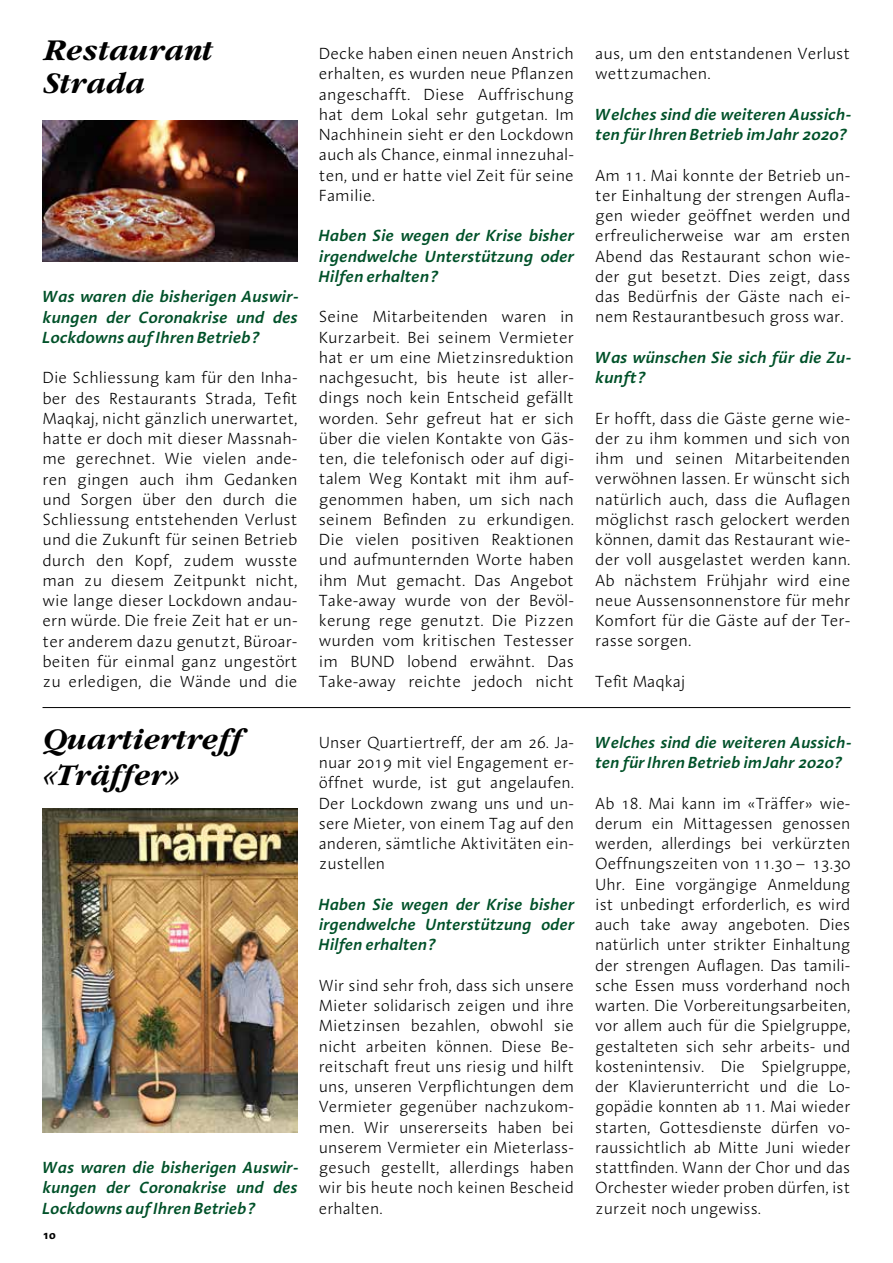
<style>
.page{position:relative;width:893px;height:1263px;background:#fff}
.page>*{position:absolute;margin:0;border:0;box-sizing:border-box;transform-origin:0 0}
.t1{font:italic 700 31.5px/33px "Garamond LT";color:#000}
.t2{font:300 16.5px/20.2px "Linotype Aroma";color:#000;text-align:justify}
.t3{font:italic 600 16.5px/20.2px "Linotype Aroma";color:#005129;text-align:justify}
.t4{font:700 12px "Linotype Aroma";color:#000}
</style>
<div class="page">
<hr style="left:43px;top:707px;width:807px;height:1px;background:#000">
<img style="left:43px;top:808px;width:255px;height:324px">
<img style="left:43px;top:121px;width:255px;height:141px">
<h1 class="t1" style="left:43px;top:34px;width:171px">Restaurant<br>Strada</h1>
<p class="t3" style="left:43px;top:286px;width:257px">Was waren die bisherigen Auswir&shy;kungen der Coronakrise und des Lockdowns auf Ihren Betrieb?</p>
<p class="t2" style="left:43px;top:367px;width:257px">Die Schliessung kam für den Inha&shy;ber des Restaurants Strada, Tefit Maqkaj, nicht gänzlich unerwartet, hatte er doch mit dieser Massnah&shy;me gerechnet. Wie vielen ande&shy;ren gingen auch ihm Gedanken und Sorgen über den durch die Schliessung entstehenden Verlust und die Zukunft für seinen Betrieb durch den Kopf, zudem wusste man zu diesem Zeitpunkt nicht, wie lange dieser Lockdown andau&shy;ern würde. Die freie Zeit hat er un&shy;ter anderem dazu genutzt, Büroar&shy;beiten für einmal ganz ungestört zu erledigen, die Wände und die</p>
<h1 class="t1" style="left:43px;top:721px;width:200px;line-height:36px">Quartiertreff «Träffer»</h1>
<p class="t3" style="left:43px;top:1157px;width:257px">Was waren die bisherigen Auswir&shy;kungen der Coronakrise und des Lockdowns auf Ihren Betrieb?</p>
<p class="t4" style="left:43px;top:1226px;width:15px">10</p>
<p class="t2" style="left:319px;top:43px;width:257px">Decke haben einen neuen Anstrich erhalten, es wurden neue Pflanzen angeschafft. Diese Auffrischung hat dem Lokal sehr gutgetan. Im Nachhinein sieht er den Lockdown auch als Chance, einmal innezuhal&shy;ten, und er hatte viel Zeit für seine Familie.</p>
<p class="t3" style="left:319px;top:225px;width:257px">Haben Sie wegen der Krise bisher irgendwelche Unterstützung oder Hilfen erhalten?</p>
<p class="t2" style="left:319px;top:306px;width:257px">Seine Mitarbeitenden waren in Kurzarbeit. Bei seinem Vermieter hat er um eine Mietzinsreduktion nachgesucht, bis heute ist aller&shy;dings noch kein Entscheid gefällt worden. Sehr gefreut hat er sich über die vielen Kontakte von Gäs&shy;ten, die telefonisch oder auf digi&shy;talem Weg Kontakt mit ihm auf&shy;genommen haben, um sich nach seinem Befinden zu erkundigen.<br>Die vielen positiven Reaktionen und aufmunternden Worte haben ihm Mut gemacht. Das Angebot Take-away wurde von der Bevöl&shy;kerung rege genutzt. Die Pizzen wurden vom kritischen Testesser im BUND lobend erwähnt. Das Take-away reichte jedoch nicht</p>
<p class="t2" style="left:319px;top:732px;width:257px">Unser Quartiertreff, der am 26. Ja&shy;nuar 2019 mit viel Engagement er&shy;öffnet wurde, ist gut angelaufen.<br>Der Lockdown zwang uns und un&shy;sere Mieter, von einem Tag auf den anderen, sämtliche Aktivitäten ein&shy;zustellen</p>
<p class="t3" style="left:319px;top:893px;width:257px">Haben Sie wegen der Krise bisher irgendwelche Unterstützung oder Hilfen erhalten?</p>
<p class="t2" style="left:319px;top:975px;width:257px">Wir sind sehr froh, dass sich unsere Mieter solidarisch zeigen und ihre Mietzinsen bezahlen, obwohl sie nicht arbeiten können. Diese Be&shy;reitschaft freut uns riesig und hilft uns, unseren Verpflichtungen dem Vermieter gegenüber nachzukom&shy;men. Wir unsererseits haben bei unserem Vermieter ein Mieterlass&shy;gesuch gestellt, allerdings haben wir bis heute noch keinen Bescheid erhalten.</p>
<p class="t2" style="left:595px;top:43px;width:257px">aus, um den entstandenen Verlust wettzumachen.</p>
<p class="t3" style="left:595px;top:104px;width:257px">Welches sind die weiteren Aussich&shy;ten für Ihren Betrieb im Jahr 2020?</p>
<p class="t2" style="left:595px;top:165px;width:257px">Am 11. Mai konnte der Betrieb un&shy;ter Einhaltung der strengen Aufla&shy;gen wieder geöffnet werden und erfreulicherweise war am ersten Abend das Restaurant schon wie&shy;der gut besetzt. Dies zeigt, dass das Bedürfnis der Gäste nach ei&shy;nem Restaurantbesuch gross war.</p>
<p class="t3" style="left:595px;top:347px;width:257px">Was wünschen Sie sich für die Zu&shy;kunft?</p>
<p class="t2" style="left:595px;top:408px;width:257px">Er hofft, dass die Gäste gerne wie&shy;der zu ihm kommen und sich von ihm und seinen Mitarbeitenden verwöhnen lassen. Er wünscht sich natürlich auch, dass die Auflagen möglichst rasch gelockert werden können, damit das Restaurant wie&shy;der voll ausgelastet werden kann.<br>Ab nächstem Frühjahr wird eine neue Aussensonnenstore für mehr Komfort für die Gäste auf der Ter&shy;rasse sorgen.</p>
<p class="t2" style="left:595px;top:671px;width:92px">Tefit Maqkaj</p>
<p class="t3" style="left:595px;top:731px;width:257px">Welches sind die weiteren Aussich&shy;ten für Ihren Betrieb im Jahr 2020?</p>
<p class="t2" style="left:595px;top:793px;width:257px">Ab 18. Mai kann im «Träffer» wie&shy;derum ein Mittagessen genossen werden, allerdings bei verkürzten Oeffnungszeiten von 11.30 – 13.30<br>Uhr. Eine vorgängige Anmeldung ist unbedingt erforderlich, es wird auch take away angeboten. Dies natürlich unter strikter Einhaltung der strengen Auflagen. Das tamili&shy;sche Essen muss vorderhand noch warten. Die Vorbereitungsarbeiten, vor allem auch für die Spielgruppe, gestalteten sich sehr arbeits- und kostenintensiv. Die Spielgruppe, der Klavierunterricht und die Lo&shy;gopädie konnten ab 11. Mai wieder starten, Gottesdienste dürfen vo&shy;raussichtlich ab Mitte Juni wieder stattfinden. Wann der Chor und das Orchester wieder proben dürfen, ist zurzeit noch ungewiss.</p>
</div>
